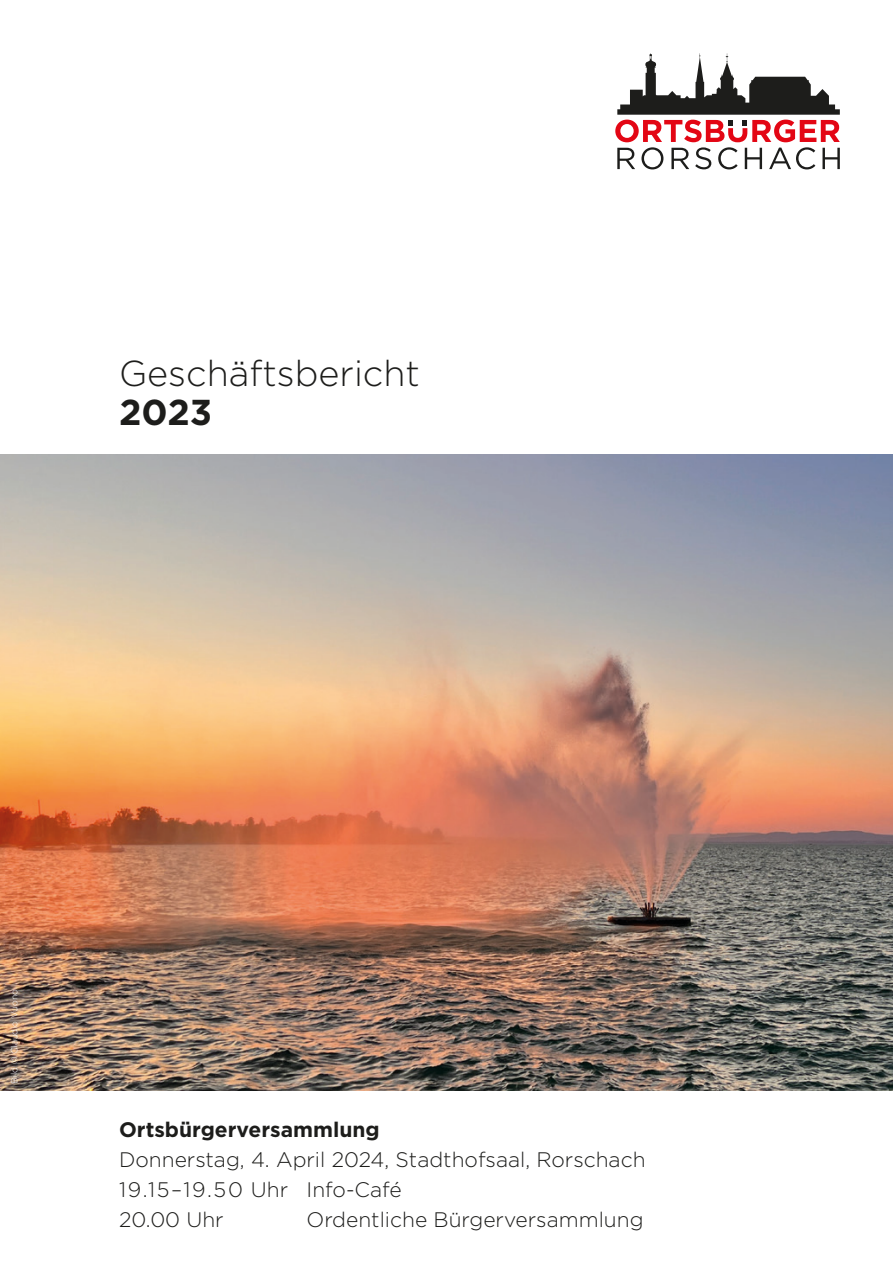
<style>
.page{position:relative;width:893px;height:1263px;background:#fff}
.page>*{position:absolute;margin:0;border:0;box-sizing:border-box;transform-origin:0 0}
.t1{font:300 36px "Gotham";color:#1d1d1b}
.t2{font:700 36px "Gotham";color:#1d1d1b}
.t3{font:300 21px/30px "Gotham";color:#1d1d1b}
.t4{font:700 21px "Gotham";color:#1d1d1b}
.t5{font:300 9px "Gotham";color:#fff}
</style>
<div class="page">
<img style="left:0;top:455px;width:893px;height:635px">
<svg style="left:615px;top:53px;width:225px;height:116px"></svg>
<h1 class="t1" style="left:119px;top:350px;width:302px">Geschäftsbericht</h1>
<h1 class="t2" style="left:119px;top:388px;width:95px">2023</h1>
<p class="t5" style="left:9px;top:1084px;width:96px;rotate:-90deg">Bild © Claudio Vuono</p>
<p class="t4" style="left:119px;top:1116px;width:262px">Ortsbürgerversammlung</p>
<p class="t3" style="left:119px;top:1144px;width:528px">Donnerstag, 4. April 2024, Stadthofsaal, Rorschach<br>19.15–19.50 Uhr Info-Café<br>20.00 Uhr</p>
<p class="t3" style="left:307px;top:1204px;width:338px">Ordentliche Bürgerversammlung</p>
</div>
